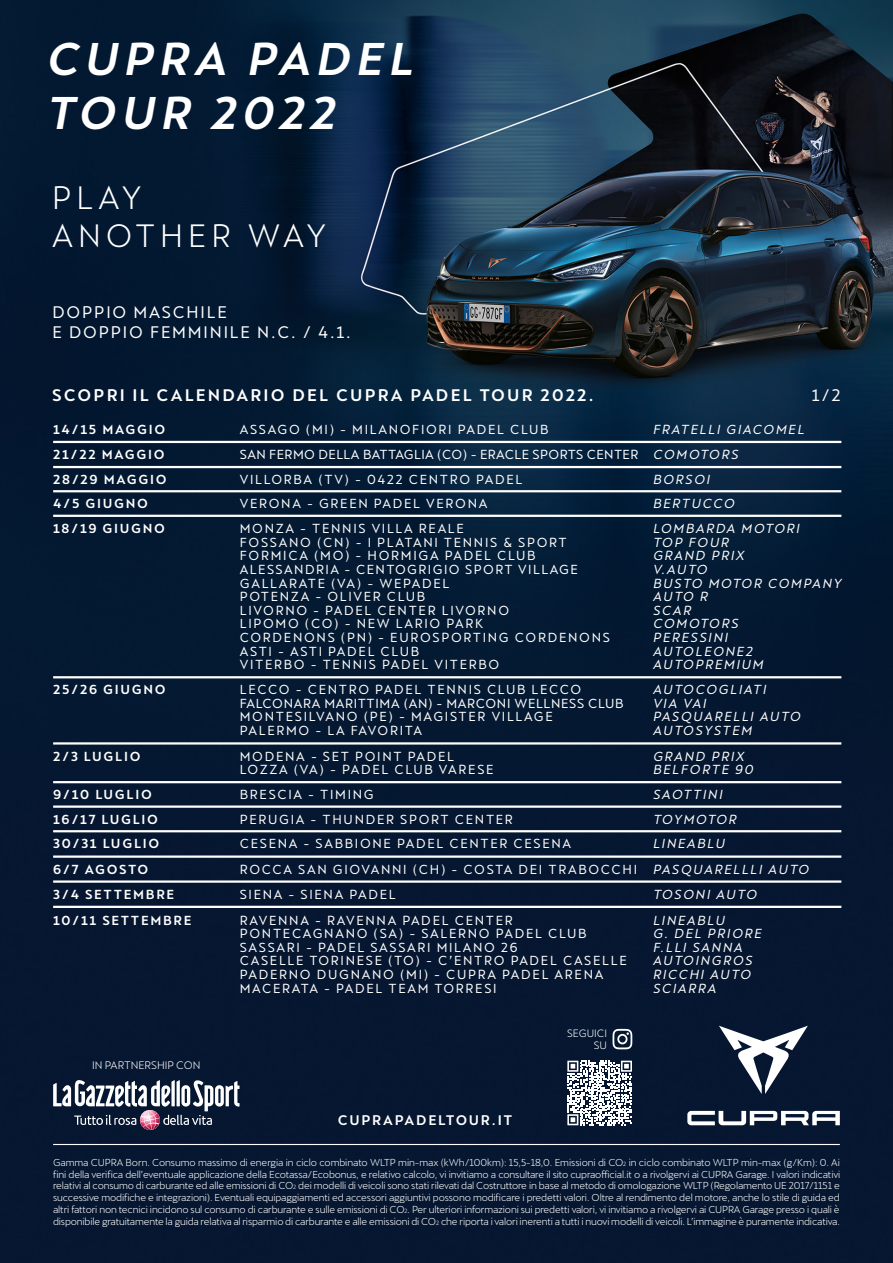
<style>
.page{position:relative;width:893px;height:1263px;background:#fff}
.page>*{position:absolute;margin:0;border:0;box-sizing:border-box;transform-origin:0 0}
.t1{font:italic 500 45.15px/54.2px "Cupra";color:#fff}
.t2{font:31.8px/38.2px "Cupra";letter-spacing:.16em;color:#fff}
.t3{font:16.5px/19.8px "Cupra";letter-spacing:.11em;color:#fff}
.t4{font:500 16.5px "Cupra";letter-spacing:.13em;color:#fff}
.t5{font:500 13.65px "Cupra";letter-spacing:.13em;color:#fff}
.t6{font:12.9px/13.6px "Cupra";letter-spacing:.13em;color:#fff}
.t7{font:italic 12.9px/13.6px "Cupra";color:#fff}
.t8{font:500 12.9px/25px "Cupra";letter-spacing:.13em;color:#fff;text-align:justify}
.t9{font:12.9px/13.6px "Cupra";letter-spacing:.11em;color:#fff}
.t10{font:12.9px/24.6px "Cupra";letter-spacing:.03em;color:#fff}
.t11{font:10.8px "Cupra";color:#fff}
.t12{font:10.5px/12.6px "Cupra";color:#fff;text-align:right}
.t13{font:9.9px/11.9px "Cupra";letter-spacing:-.015em;color:#fff;text-align:justify}
.s1{font-style:italic}
.s2{font-size:6px}
</style>
<div class="page">
<img style="left:0;top:0;width:893px;height:1263px">
<hr style="left:53px;top:1144px;width:787px;height:1px;background:#fff">
<svg style="left:53px;top:1080px;width:187px;height:45px"></svg>
<img style="left:140px;top:1110px;width:20px;height:20px">
<hr style="left:53px;top:441px;width:788px;height:2px;background:#fff">
<hr style="left:53px;top:466px;width:788px;height:2px;background:#fff">
<hr style="left:53px;top:490px;width:788px;height:2px;background:#fff">
<hr style="left:53px;top:515px;width:788px;height:2px;background:#fff">
<hr style="left:53px;top:676px;width:788px;height:2px;background:#fff">
<hr style="left:53px;top:742px;width:788px;height:2px;background:#fff">
<hr style="left:53px;top:781px;width:788px;height:2px;background:#fff">
<hr style="left:53px;top:805px;width:788px;height:3px;background:#fff">
<hr style="left:53px;top:830px;width:788px;height:2px;background:#fff">
<hr style="left:53px;top:855px;width:788px;height:3px;background:#fff">
<svg style="left:719px;top:1026px;width:89px;height:68px"></svg>
<svg style="left:687px;top:1111px;width:153px;height:14px"></svg>
<svg style="left:567px;top:1061px;width:65px;height:64px"></svg>
<svg style="left:613px;top:1029px;width:19px;height:20px"></svg>
<hr style="left:53px;top:880px;width:788px;height:3px;background:#fff">
<hr style="left:53px;top:906px;width:788px;height:2px;background:#fff">
<h1 class="t1" style="left:45px;top:32px;width:381px">CUPRA PADEL<br>TOUR 2022</h1>
<h2 class="t2" style="left:52px;top:173px;width:275px">PLAY<br>ANOTHER WAY</h2>
<h3 class="t3" style="left:52px;top:299px;width:300px">DOPPIO MASCHILE<br>E DOPPIO FEMMINILE N.C. / 4.1.</h3>
<h3 class="t4" style="left:52px;top:386px;width:543px">SCOPRI IL CALENDARIO DEL CUPRA PADEL TOUR 2022.</h3>
<h3 class="t3" style="left:812px;top:383px;width:30px">1/2</h3>
<h3 class="t8" style="left:53px;top:418px;width:113px;line-height:24.6px">14/15 MAGGIO<br>21/22 MAGGIO</h3>
<h3 class="t6" style="left:240px;top:421px;width:310px">ASSAGO (MI) - MILANOFIORI PADEL CLUB</h3>
<h3 class="t10" style="left:240px;top:415px;width:569px;text-indent:413px"><span class="s1">FRATELLI GIACOMEL<br></span>SAN FERMO DELLA BATTAGLIA (CO) - ERACLE SPORTS CENTER <span class="s1">COMOTORS</span></h3>
<h3 class="t8" style="left:53px;top:467px;width:115px">28/29 MAGGIO</h3>
<h3 class="t6" style="left:240px;top:470px;width:284px">VILLORBA (TV) - 0422 CENTRO PADEL</h3>
<h3 class="t7" style="left:653px;top:470px;width:62px">BORSOI</h3>
<h3 class="t8" style="left:53px;top:491px;width:96px">4/5 GIUGNO</h3>
<h3 class="t6" style="left:240px;top:494px;width:249px">VERONA - GREEN PADEL VERONA</h3>
<h3 class="t7" style="left:653px;top:494px;width:87px">BERTUCCO</h3>
<h3 class="t8" style="left:53px;top:516px;width:113px">18/19 GIUGNO</h3>
<p class="t6" style="left:240px;top:520px;width:372px">MONZA - TENNIS VILLA REALE<br>FOSSANO (CN) - I PLATANI TENNIS &amp; SPORT<br>FORMICA (MO) - HORMIGA PADEL CLUB<br>ALESSANDRIA - CENTOGRIGIO SPORT VILLAGE<br>GALLARATE (VA) - WEPADEL<br>POTENZA - OLIVER CLUB<br>LIVORNO - PADEL CENTER LIVORNO<br>LIPOMO (CO) - NEW LARIO PARK<br>CORDENONS (PN) - EUROSPORTING CORDENONS<br>ASTI - ASTI PADEL CLUB<br>VITERBO - TENNIS PADEL VITERBO</p>
<h3 class="t7" style="left:653px;top:520px;width:193px">LOMBARDA MOTORI<br>TOP FOUR<br>GRAND PRIX<br>V.AUTO<br>BUSTO MOTOR COMPANY<br>AUTO R<br>SCAR<br>COMOTORS<br>PERESSINI<br>AUTOLEONE2<br>AUTOPREMIUM</h3>
<h3 class="t8" style="left:53px;top:677px;width:114px">25/26 GIUGNO</h3>
<h3 class="t9" style="left:240px;top:680px;width:385px">LECCO - CENTRO PADEL TENNIS CLUB LECCO FALCONARA MARITTIMA (AN) - MARCONI WELLNESS CLUB MONTESILVANO (PE) - MAGISTER VILLAGE PALERMO - LA FAVORITA</h3>
<h3 class="t7" style="left:653px;top:680px;width:152px">AUTOCOGLIATI<br>VIA VAI<br>PASQUARELLI AUTO<br>AUTOSYSTEM</h3>
<h3 class="t8" style="left:53px;top:743px;width:89px">2/3 LUGLIO</h3>
<h3 class="t8" style="left:53px;top:782px;width:100px">9/10 LUGLIO</h3>
<h3 class="t8" style="left:53px;top:806px;width:108px">16/17 LUGLIO 30/31 LUGLIO 6/7 AGOSTO</h3>
<h3 class="t6" style="left:240px;top:747px;width:255px">MODENA - SET POINT PADEL<br>LOZZA (VA) - PADEL CLUB VARESE</h3>
<h3 class="t6" style="left:240px;top:804px;width:399px;line-height:25px">PERUGIA - THUNDER SPORT CENTER<br>CESENA - SABBIONE PADEL CENTER CESENA<br>ROCCA SAN GIOVANNI (CH) - COSTA DEI TRABOCCHI</h3>
<h3 class="t6" style="left:240px;top:785px;width:135px">BRESCIA - TIMING</h3>
<h3 class="t7" style="left:653px;top:747px;width:105px">GRAND PRIX<br>BELFORTE 90</h3>
<h3 class="t7" style="left:653px;top:804px;width:161px;line-height:25px">TOYMOTOR<br>LINEABLU<br>PASQUARELLLI AUTO</h3>
<h3 class="t7" style="left:653px;top:785px;width:74px">SAOTTINI</h3>
<h3 class="t8" style="left:53px;top:882px;width:123px">3/4 SETTEMBRE</h3>
<h3 class="t6" style="left:240px;top:885px;width:157px">SIENA - SIENA PADEL</h3>
<h3 class="t7" style="left:653px;top:885px;width:109px">TOSONI AUTO</h3>
<h3 class="t8" style="left:53px;top:907px;width:140px">10/11 SETTEMBRE</h3>
<h3 class="t6" style="left:240px;top:911px;width:388px">RAVENNA - RAVENNA PADEL CENTER PONTECAGNANO (SA) - SALERNO PADEL CLUB SASSARI - PADEL SASSARI MILANO 26<br>CASELLE TORINESE (TO) - C’ENTRO PADEL CASELLE PADERNO DUGNANO (MI) - CUPRA PADEL ARENA MACERATA - PADEL TEAM TORRESI</h3>
<h3 class="t7" style="left:653px;top:911px;width:113px">LINEABLU<br>G. DEL PRIORE<br>F.LLI SANNA<br>AUTOINGROS<br>RICCHI AUTO<br>SCIARRA</h3>
<p class="t11" style="left:92px;top:1055px;width:110px">IN PARTNERSHIP CON</p>
<p class="t12" style="left:567px;top:1025px;width:41px">SEGUICI<br>SU</p>
<h3 class="t5" style="left:338px;top:1112px;width:176px">CUPRAPADELTOUR.IT</h3>
<p class="t13" style="left:53px;top:1154px;width:789px">Gamma CUPRA Born. Consumo massimo di energia in ciclo combinato WLTP min-max (kWh/100km): 15,5-18,0. Emissioni di CO<span class="s2">2</span> in ciclo combinato WLTP min-max (g/Km): 0. Ai fini della verifica dell’eventuale applicazione della Ecotassa/Ecobonus, e relativo calcolo, vi invitiamo a consultare il sito cupraofficial.it o a rivolgervi ai CUPRA Garage. I valori indicativi relativi al consumo di carburante ed alle emissioni di CO<span class="s2">2</span> dei modelli di veicoli sono stati rilevati dal Costruttore in base al metodo di omologazione WLTP (Regolamento UE 2017/1151 e successive modifiche e integrazioni). Eventuali equipaggiamenti ed accessori aggiuntivi possono modificare i predetti valori. Oltre al rendimento del motore, anche lo stile di guida ed altri fattori non tecnici incidono sul consumo di carburante e sulle emissioni di CO<span class="s2">2</span>. Per ulteriori informazioni sui predetti valori, vi invitiamo a rivolgervi ai CUPRA Garage presso i quali è disponibile gratuitamente la guida relativa al risparmio di carburante e alle emissioni di CO<span class="s2">2</span> che riporta i valori inerenti a tutti i nuovi modelli di veicoli. L’immagine è puramente indicativa.</p>
</div>
